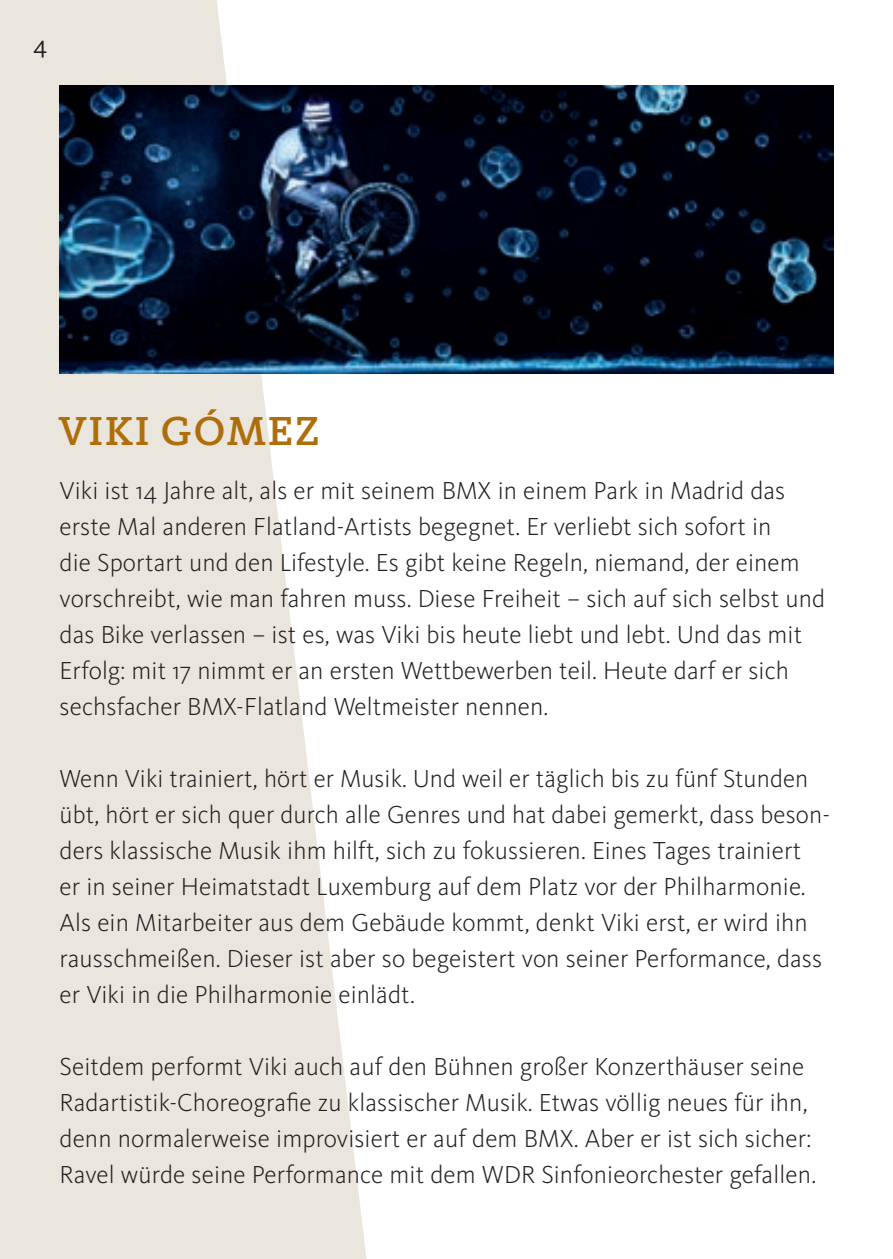
<style>
.page{position:relative;width:893px;height:1259px;background:#fff}
.page>*{position:absolute;margin:0;border:0;box-sizing:border-box;transform-origin:0 0}
.t1{font:500 42px "WDR Slab";letter-spacing:.05em;color:#ae6e0a}
.t2{font:300 25.5px/36px "WDR Sans";letter-spacing:.005em;color:#231f20}
.t3{font:25.5px "WDR Slab";color:#231f20}
</style>
<div class="page">
<svg style="left:0;top:0;width:366px;height:1259px;fill:#eae6de"></svg>
<img style="left:60px;top:85px;width:773px;height:288px">
<p class="t3" style="left:33px;top:30px;width:16px">4</p>
<h1 class="t1" style="left:58px;top:406px;width:263px">VIKI GÓMEZ</h1>
<p class="t2" style="left:60px;top:472px;width:767px">Viki ist 14 Jahre alt, als er mit seinem BMX in einem Park in Madrid das erste Mal anderen Flatland-Artists begegnet. Er verliebt sich sofort in<br>die Sportart und den Lifestyle. Es gibt keine Regeln, niemand, der einem vorschreibt, wie man fahren muss. Diese Freiheit – sich auf sich selbst und das Bike verlassen – ist es, was Viki bis heute liebt und lebt. Und das mit Erfolg: mit 17 nimmt er an ersten Wettbewerben teil. Heute darf er sich sechsfacher BMX-Flatland Weltmeister nennen.</p>
<p class="t2" style="left:60px;top:760px;width:772px">Wenn Viki trainiert, hört er Musik. Und weil er täglich bis zu fünf Stunden übt, hört er sich quer durch alle Genres und hat dabei gemerkt, dass beson&shy;ders klassische Musik ihm hilft, sich zu fokussieren. Eines Tages trainiert<br>er in seiner Heimatstadt Luxemburg auf dem Platz vor der Philharmonie.<br>Als ein Mitarbeiter aus dem Gebäude kommt, denkt Viki erst, er wird ihn rausschmeißen. Dieser ist aber so begeistert von seiner Performance, dass er Viki in die Philharmonie einlädt.</p>
<p class="t2" style="left:60px;top:1048px;width:758px">Seitdem performt Viki auch auf den Bühnen großer Konzerthäuser seine Radartistik-Choreografie zu klassischer Musik. Etwas völlig neues für ihn, denn normalerweise improvisiert er auf dem BMX. Aber er ist sich sicher:<br>Ravel würde seine Performance mit dem WDR Sinfonieorchester gefallen.</p>
</div>
